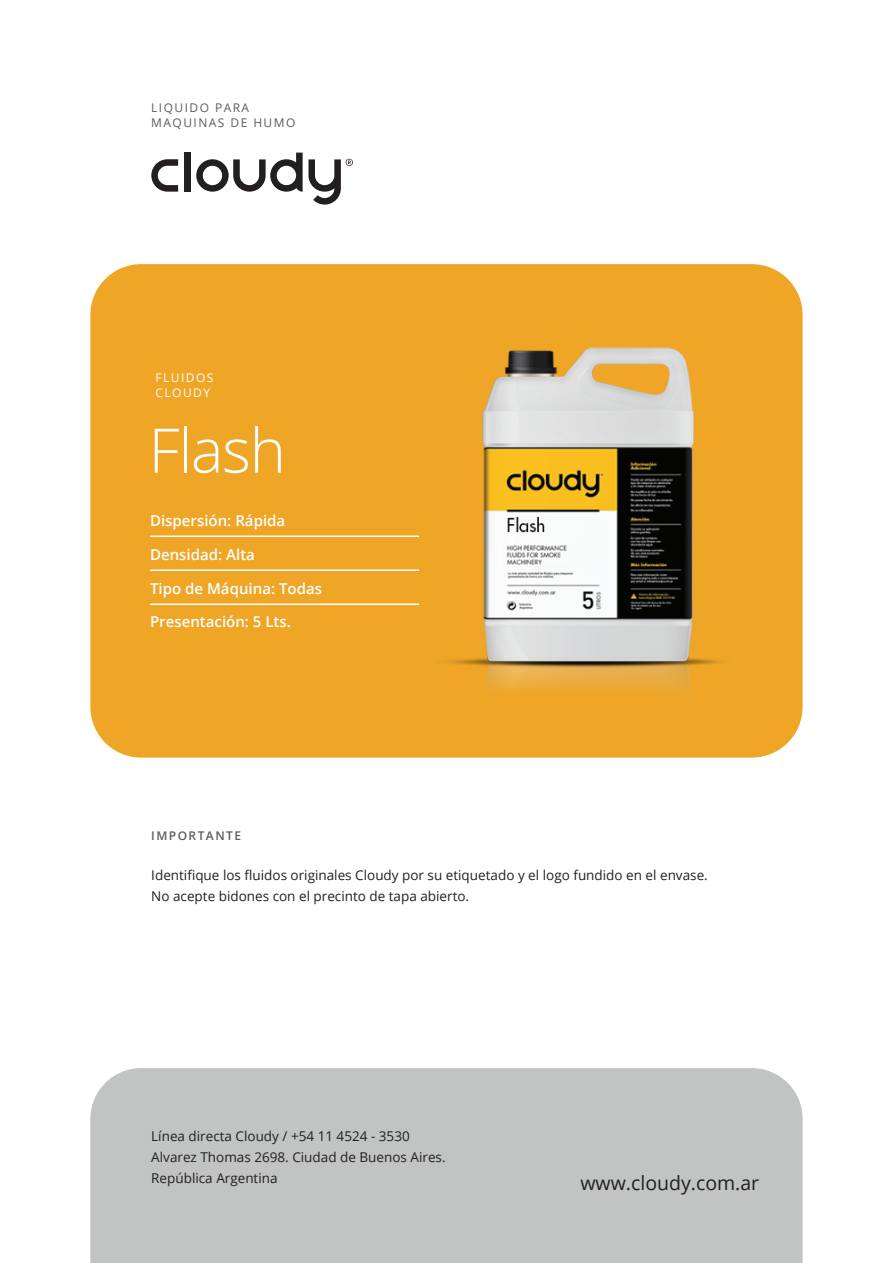
<style>
.page{position:relative;width:893px;height:1263px;background:#fff}
.page>*{position:absolute;margin:0;border:0;box-sizing:border-box;transform-origin:0 0}
.t1{font:300 61.5px "Open Sans";letter-spacing:-.02em;color:#fff}
.t2{font:19.5px "Open Sans";color:#231f20}
.t3{font:600 15px "Open Sans";color:#fff}
.t4{font:13.5px/21px "Open Sans";color:#231f20}
.t5{font:12px/14.4px "Open Sans";letter-spacing:.12em;color:#5d5d5d}
.t6{font:12px/14.4px "Open Sans";letter-spacing:.12em;color:#fff}
.t7{font:600 12px "Open Sans";letter-spacing:.12em;color:#5d5d5d}
</style>
<div class="page">
<div style="left:90px;top:1068px;width:713px;height:195px;background:#c2c3c3"></div>
<div style="left:90px;top:264px;width:713px;height:493px;background:#efa627;border-radius:51px"></div>
<img style="left:374px;top:264px;width:427px;height:494px">
<hr style="left:150px;top:535px;width:269px;height:2px;background:#fff">
<hr style="left:150px;top:569px;width:269px;height:2px;background:#fff">
<hr style="left:150px;top:603px;width:269px;height:2px;background:#fff">
<div style="left:185px;top:153px;width:6px;height:39px;background:#231f20"></div>
<svg style="left:151px;top:159px;width:27px;height:33px"></svg>
<svg style="left:196px;top:153px;width:157px;height:52px"></svg>
<p class="t5" style="left:151px;top:101px;width:146px">LIQUIDO PARA<br>MAQUINAS DE HUMO</p>
<p class="t6" style="left:156px;top:370px;width:59px">FLUIDOS<br>CLOUDY</p>
<h1 class="t1" style="left:149px;top:408px;width:139px">Flash</h1>
<p class="t3" style="left:150px;top:510px;width:137px">Dispersión: Rápida</p>
<p class="t3" style="left:150px;top:544px;width:106px">Densidad: Alta</p>
<p class="t3" style="left:150px;top:578px;width:174px">Tipo de Máquina: Todas</p>
<p class="t3" style="left:150px;top:612px;width:142px">Presentación: 5 Lts.</p>
<p class="t7" style="left:151px;top:828px;width:91px">IMPORTANTE</p>
<p class="t4" style="left:151px;top:864px;width:558px">Identifique los fluidos originales Cloudy por su etiquetado y el logo fundido en el envase.<br>No acepte bidones con el precinto de tapa abierto.</p>
<p class="t4" style="left:151px;top:1126px;width:296px">Línea directa Cloudy / +54 11 4524 - 3530<br>Alvarez Thomas 2698. Ciudad de Buenos Aires.<br>República Argentina</p>
<h2 class="t2" style="left:580px;top:1169px;width:180px">www.cloudy.com.ar</h2>
</div>
